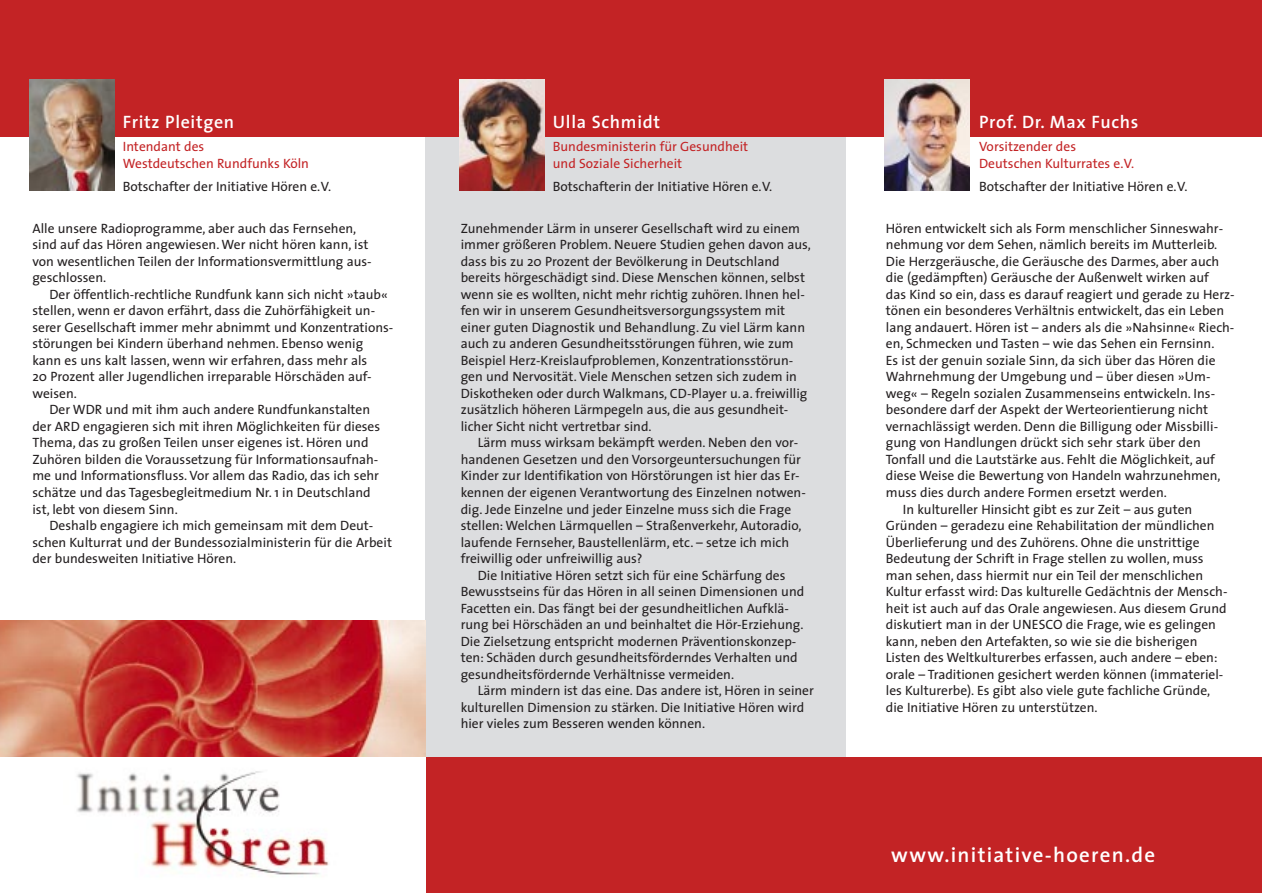
<style>
.page{position:relative;width:1263px;height:893px;background:#fff}
.page>*{position:absolute;margin:0;border:0;box-sizing:border-box;transform-origin:0 0}
.t1{font:600 21px "The Sans";letter-spacing:.06em;color:#fff}
.t2{font:600 18px "The Sans";letter-spacing:.035em;color:#fff}
.t3{font:13.5px/16.5px "The Sans";color:#231f20}
.t4{font:13.5px/16.5px "The Sans";color:#c32325}
</style>
<div class="page">
<div style="left:425px;top:49px;width:421px;height:719px;background:#dcdddf"></div>
<div style="left:0;top:0;width:1262px;height:136px;background:#c32325"></div>
<div style="left:0;top:757px;width:1262px;height:135px;background:#c32325"></div>
<img style="left:0;top:620px;width:425px;height:136px">
<div style="left:0;top:757px;width:425px;height:135px;background:#fff"></div>
<img style="left:77px;top:771px;width:252px;height:104px">
<img style="left:30px;top:80px;width:85px;height:110px">
<img style="left:884px;top:80px;width:85px;height:110px">
<img style="left:459px;top:80px;width:85px;height:110px">
<h2 class="t2" style="left:123px;top:107px;width:113px">Fritz Pleitgen</h2>
<p class="t4" style="left:123px;top:138px;width:188px">Intendant des<br>Westdeutschen Rundfunks Köln</p>
<p class="t3" style="left:123px;top:177px;width:210px">Botschafter der Initiative Hören e.V.</p>
<p class="t3" style="left:32px;top:220px;width:341px">Alle unsere Radioprogramme, aber auch das Fernsehen, sind auf das Hören angewiesen. Wer nicht hören kann, ist von wesentlichen Teilen der Informationsvermittlung aus&shy;geschlossen.</p>
<p class="t3" style="left:49px;top:286px;width:340px">Der öffentlich-rechtliche Rundfunk kann sich nicht »taub«</p>
<p class="t3" style="left:32px;top:302px;width:344px">stellen, wenn er davon erfährt, dass die Zuhörfähigkeit un-</p>
<p class="t3" style="left:32px;top:319px;width:362px">serer Gesellschaft immer mehr abnimmt und Konzentrations-</p>
<p class="t3" style="left:32px;top:335px;width:332px">störungen bei Kindern überhand nehmen. Ebenso wenig</p>
<p class="t3" style="left:32px;top:352px;width:336px">kann es uns kalt lassen, wenn wir erfahren, dass mehr als</p>
<p class="t3" style="left:32px;top:368px;width:341px">20 Prozent aller Jugendlichen irreparable Hörschäden auf-</p>
<p class="t3" style="left:32px;top:385px;width:46px">weisen.</p>
<p class="t3" style="left:49px;top:401px;width:322px">Der WDR und mit ihm auch andere Rundfunkanstalten</p>
<p class="t3" style="left:32px;top:418px;width:349px">der ARD engagieren sich mit ihren Möglichkeiten für dieses</p>
<p class="t3" style="left:32px;top:434px;width:338px">Thema, das zu großen Teilen unser eigenes ist. Hören und</p>
<p class="t3" style="left:32px;top:451px;width:347px">Zuhören bilden die Voraussetzung für Informationsaufnah-</p>
<p class="t3" style="left:32px;top:467px;width:348px">me und Informationsfluss. Vor allem das Radio, das ich sehr</p>
<p class="t3" style="left:32px;top:484px;width:340px">schätze und das Tagesbegleitmedium Nr. 1 in Deutschland</p>
<p class="t3" style="left:32px;top:500px;width:147px">ist, lebt von diesem Sinn.</p>
<p class="t3" style="left:49px;top:517px;width:325px">Deshalb engagiere ich mich gemeinsam mit dem Deut-</p>
<p class="t3" style="left:32px;top:533px;width:361px">schen Kulturrat und der Bundessozialministerin für die Arbeit</p>
<p class="t3" style="left:32px;top:550px;width:205px">der bundesweiten Initiative Hören.</p>
<h2 class="t2" style="left:553px;top:107px;width:109px">Ulla Schmidt</h2>
<p class="t4" style="left:553px;top:138px;width:197px">Bundesministerin für Gesundheit und Soziale Sicherheit</p>
<p class="t3" style="left:553px;top:177px;width:221px">Botschafterin der Initiative Hören e.V.</p>
<p class="t3" style="left:461px;top:220px;width:352px">Zunehmender Lärm in unserer Gesellschaft wird zu einem immer größeren Problem. Neuere Studien gehen davon aus, dass bis zu 20 Prozent der Bevölkerung in Deutschland bereits hörgeschädigt sind. Diese Menschen können, selbst wenn sie es wollten, nicht mehr richtig zuhören. Ihnen hel&shy;fen wir in unserem Gesundheitsversorgungssystem mit einer guten Diagnostik und Behandlung. Zu viel Lärm kann auch zu anderen Gesundheitsstörungen führen, wie zum Beispiel Herz-Kreislaufproblemen, Konzentrationsstörun&shy;gen und Nervosität. Viele Menschen setzen sich zudem in Diskotheken oder durch Walkmans, CD-Player u. a. freiwillig zusätzlich höheren Lärmpegeln aus, die aus gesundheit&shy;licher Sicht nicht vertretbar sind.</p>
<p class="t3" style="left:478px;top:434px;width:322px">Lärm muss wirksam bekämpft werden. Neben den vor-</p>
<p class="t3" style="left:461px;top:451px;width:342px">handenen Gesetzen und den Vorsorgeuntersuchungen für</p>
<p class="t3" style="left:461px;top:467px;width:340px">Kinder zur Identifikation von Hörstörungen ist hier das Er-</p>
<p class="t3" style="left:461px;top:484px;width:347px">kennen der eigenen Verantwortung des Einzelnen notwen-</p>
<p class="t3" style="left:461px;top:500px;width:332px">dig. Jede Einzelne und jeder Einzelne muss sich die Frage</p>
<p class="t3" style="left:461px;top:517px;width:342px">stellen: Welchen Lärmquellen – Straßenverkehr, Autoradio,</p>
<p class="t3" style="left:461px;top:533px;width:330px">laufende Fernseher, Baustellenlärm, etc. – setze ich mich</p>
<p class="t3" style="left:461px;top:550px;width:183px">freiwillig oder unfreiwillig aus?</p>
<p class="t3" style="left:478px;top:566px;width:309px">Die Initiative Hören setzt sich für eine Schärfung des</p>
<p class="t3" style="left:461px;top:583px;width:345px">Bewusstseins für das Hören in all seinen Dimensionen und</p>
<p class="t3" style="left:461px;top:599px;width:330px">Facetten ein. Das fängt bei der gesundheitlichen Aufklä-</p>
<p class="t3" style="left:461px;top:616px;width:344px">rung bei Hörschäden an und beinhaltet die Hör-Erziehung.</p>
<p class="t3" style="left:461px;top:632px;width:337px">Die Zielsetzung entspricht modernen Präventionskonzep-</p>
<p class="t3" style="left:461px;top:649px;width:339px">ten: Schäden durch gesundheitsförderndes Verhalten und</p>
<p class="t3" style="left:461px;top:665px;width:275px">gesundheitsfördernde Verhältnisse vermeiden.</p>
<p class="t3" style="left:478px;top:682px;width:338px">Lärm mindern ist das eine. Das andere ist, Hören in seiner</p>
<p class="t3" style="left:461px;top:698px;width:345px">kulturellen Dimension zu stärken. Die Initiative Hören wird</p>
<p class="t3" style="left:461px;top:715px;width:246px">hier vieles zum Besseren wenden können.</p>
<h2 class="t2" style="left:979px;top:107px;width:161px">Prof. Dr. Max Fuchs</h2>
<p class="t4" style="left:979px;top:138px;width:157px">Vorsitzender des<br>Deutschen Kulturrates e.V.</p>
<p class="t3" style="left:979px;top:177px;width:210px">Botschafter der Initiative Hören e.V.</p>
<p class="t3" style="left:886px;top:220px;width:339px">Hören entwickelt sich als Form menschlicher Sinneswahr-</p>
<p class="t3" style="left:886px;top:236px;width:333px">nehmung vor dem Sehen, nämlich bereits im Mutterleib.</p>
<p class="t3" style="left:886px;top:253px;width:335px">Die Herzgeräusche, die Geräusche des Darmes, aber auch</p>
<p class="t3" style="left:886px;top:269px;width:325px">die (gedämpften) Geräusche der Außenwelt wirken auf</p>
<p class="t3" style="left:886px;top:286px;width:350px">das Kind so ein, dass es darauf reagiert und gerade zu Herz-</p>
<p class="t3" style="left:886px;top:302px;width:340px">tönen ein besonderes Verhältnis entwickelt, das ein Leben</p>
<p class="t3" style="left:886px;top:319px;width:350px">lang andauert. Hören ist – anders als die »Nahsinne« Riech-</p>
<p class="t3" style="left:886px;top:335px;width:330px">en, Schmecken und Tasten – wie das Sehen ein Fernsinn.</p>
<p class="t3" style="left:886px;top:352px;width:331px">Es ist der genuin soziale Sinn, da sich über das Hören die</p>
<p class="t3" style="left:886px;top:368px;width:326px">Wahrnehmung der Umgebung und – über diesen »Um-</p>
<p class="t3" style="left:886px;top:385px;width:331px">weg« – Regeln sozialen Zusammenseins entwickeln. Ins-</p>
<p class="t3" style="left:886px;top:401px;width:324px">besondere darf der Aspekt der Werteorientierung nicht</p>
<p class="t3" style="left:886px;top:418px;width:334px">vernachlässigt werden. Denn die Billigung oder Missbilli-</p>
<p class="t3" style="left:886px;top:434px;width:316px">gung von Handlungen drückt sich sehr stark über den</p>
<p class="t3" style="left:886px;top:451px;width:331px">Tonfall und die Lautstärke aus. Fehlt die Möglichkeit, auf</p>
<p class="t3" style="left:886px;top:467px;width:336px">diese Weise die Bewertung von Handeln wahrzunehmen,</p>
<p class="t3" style="left:886px;top:484px;width:282px">muss dies durch andere Formen ersetzt werden.</p>
<p class="t3" style="left:903px;top:500px;width:291px">In kultureller Hinsicht gibt es zur Zeit – aus guten</p>
<p class="t3" style="left:886px;top:517px;width:330px">Gründen – geradezu eine Rehabilitation der mündlichen</p>
<p class="t3" style="left:886px;top:533px;width:315px">Überlieferung und des Zuhörens. Ohne die unstrittige</p>
<p class="t3" style="left:886px;top:550px;width:319px">Bedeutung der Schrift in Frage stellen zu wollen, muss</p>
<p class="t3" style="left:886px;top:566px;width:319px">man sehen, dass hiermit nur ein Teil der menschlichen</p>
<p class="t3" style="left:886px;top:583px;width:343px">Kultur erfasst wird: Das kulturelle Gedächtnis der Mensch-</p>
<p class="t3" style="left:886px;top:599px;width:342px">heit ist auch auf das Orale angewiesen. Aus diesem Grund</p>
<p class="t3" style="left:886px;top:616px;width:332px">diskutiert man in der UNESCO die Frage, wie es gelingen</p>
<p class="t3" style="left:886px;top:632px;width:313px">kann, neben den Artefakten, so wie sie die bisherigen</p>
<p class="t3" style="left:886px;top:649px;width:333px">Listen des Weltkulturerbes erfassen, auch andere – eben:</p>
<p class="t3" style="left:886px;top:665px;width:339px">orale – Traditionen gesichert werden können (immateriel-</p>
<p class="t3" style="left:886px;top:682px;width:326px">les Kulturerbe). Es gibt also viele gute fachliche Gründe,</p>
<p class="t3" style="left:886px;top:698px;width:213px">die Initiative Hören zu unterstützen.</p>
<h1 class="t1" style="left:891px;top:837px;width:265px">www.initiative-hoeren.de</h1>
</div>
